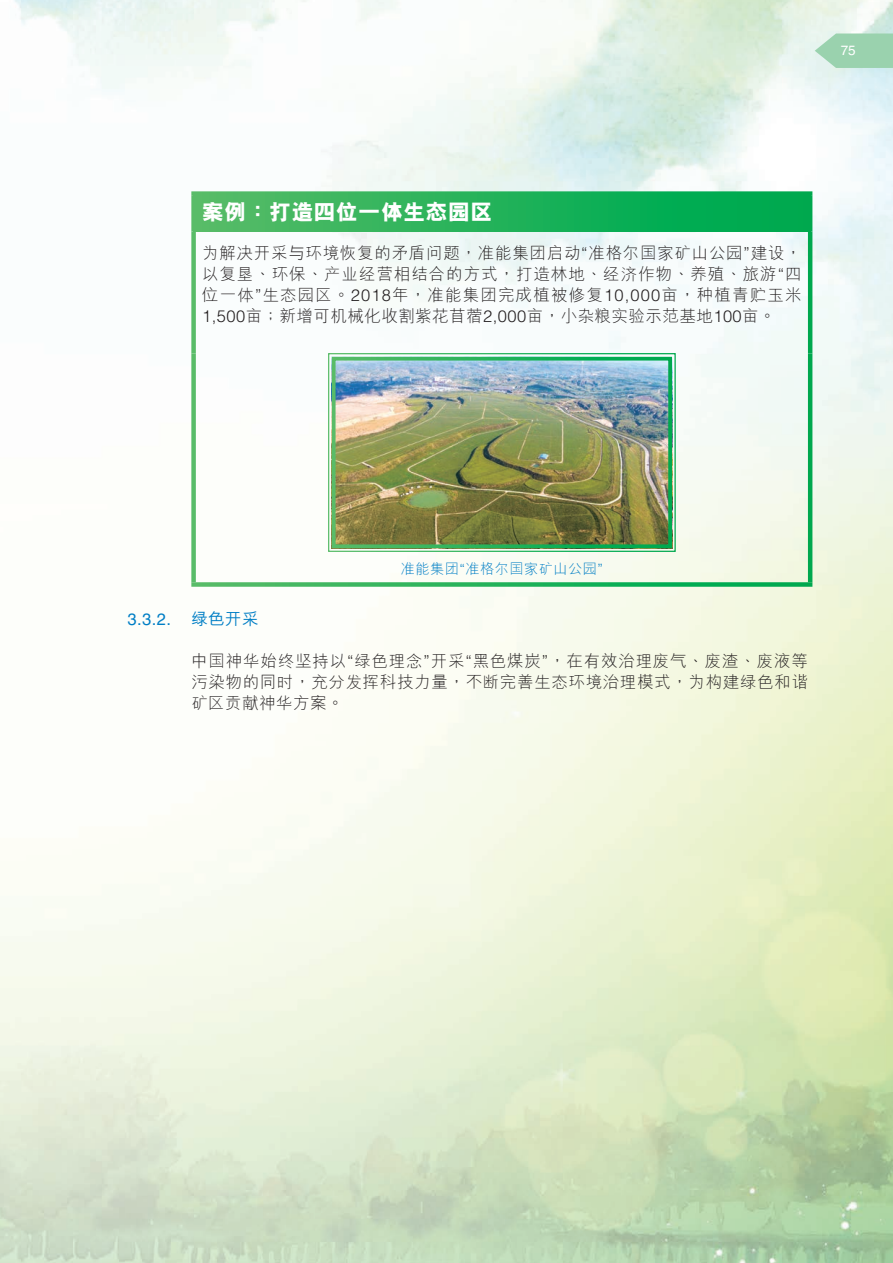
<style>
.page{position:relative;width:893px;height:1263px;background:#fff}
.page>*{position:absolute;margin:0;border:0;box-sizing:border-box;transform-origin:0 0}
.t1{font:800 21.75px "M Hei HKS";letter-spacing:.03em;color:#fff}
.t2{font:300 16.5px/21px "M Hei HKS";letter-spacing:.04em;color:#231f20;text-align:justify}
.t3{font:16.5px "Helvetica LT Std";color:#007ec5}
.t4{font:300 14.25px "M Hei HKS";letter-spacing:.03em;color:#007ec5}
.t5{font:13.5px "Helvetica LT Std";color:#fff}
.s1{font-family:"Helvetica LT Std"}
.s2{font-family:"M Hei HKS";font-weight:500}
</style>
<div class="page">
<img style="left:0;top:0;width:893px;height:1263px">
<svg style="left:815px;top:34px;width:78px;height:34px;background:#a4d6b6"></svg>
<div style="left:194px;top:194px;width:616px;height:37px;background:linear-gradient(to right,#56bc67,#00a84d)"></div>
<svg style="left:191px;top:191px;width:621px;height:5px;background:#32b665"></svg>
<div style="left:191px;top:196px;width:5px;height:35px;background:#59bc68"></div>
<hr style="left:808px;top:196px;width:4px;height:35px;background:#00a84e">
<div style="left:191px;top:231px;width:5px;height:122px;background:#59bc68"></div>
<hr style="left:808px;top:231px;width:4px;height:122px;background:#00a84e">
<div style="left:191px;top:353px;width:5px;height:229px;background:#59bc68"></div>
<hr style="left:808px;top:353px;width:4px;height:229px;background:#00a84e">
<svg style="left:191px;top:582px;width:621px;height:5px;background:#38b968"></svg>
<img style="left:327px;top:352px;width:349px;height:200px">
<p class="t5" style="left:841px;top:43px;width:17px">75</p>
<h1 class="t1" style="left:202px;top:197px;width:292px">案例：打造四位一體生態園區</h1>
<p class="t2" style="left:202px;top:242px;width:601px">為解決開採與環境恢復的矛盾問題，准能集團啓動<span class="s1">“</span>准格爾國家礦山公園<span class="s1">”</span>建設，以復墾、環保、產業經營相結合的方式，打造林地、經濟作物、養殖、旅遊<span class="s1">“</span>四位一體<span class="s1">”</span>生態園區。<span class="s1">2018</span>年，准能集團完成植被修復<span class="s1">10,000</span>畝，種植青貯玉米<span class="s1">1,500</span>畝；新增可機械化收割紫花苜蓿<span class="s1">2,000</span>畝，小雜糧實驗示範基地<span class="s1">100</span>畝。</p>
<p class="t4" style="left:401px;top:559px;width:203px">准能集團<span class="s1">“</span>准格爾國家礦山公園<span class="s1">”</span></p>
<p class="t3" style="left:128px;top:609px;width:133px">3.3.2. <span class="s2">綠色開採</span></p>
<p class="t2" style="left:191px;top:649px;width:618px">中國神華始終堅持以<span class="s1">“</span>綠色理念<span class="s1">”</span>開採<span class="s1">“</span>黑色煤炭<span class="s1">”</span>，在有效治理廢氣、廢渣、廢液等污染物的同時，充分發揮科技力量，不斷完善生態環境治理模式，為構建綠色和諧礦區貢獻神華方案。</p>
</div>
